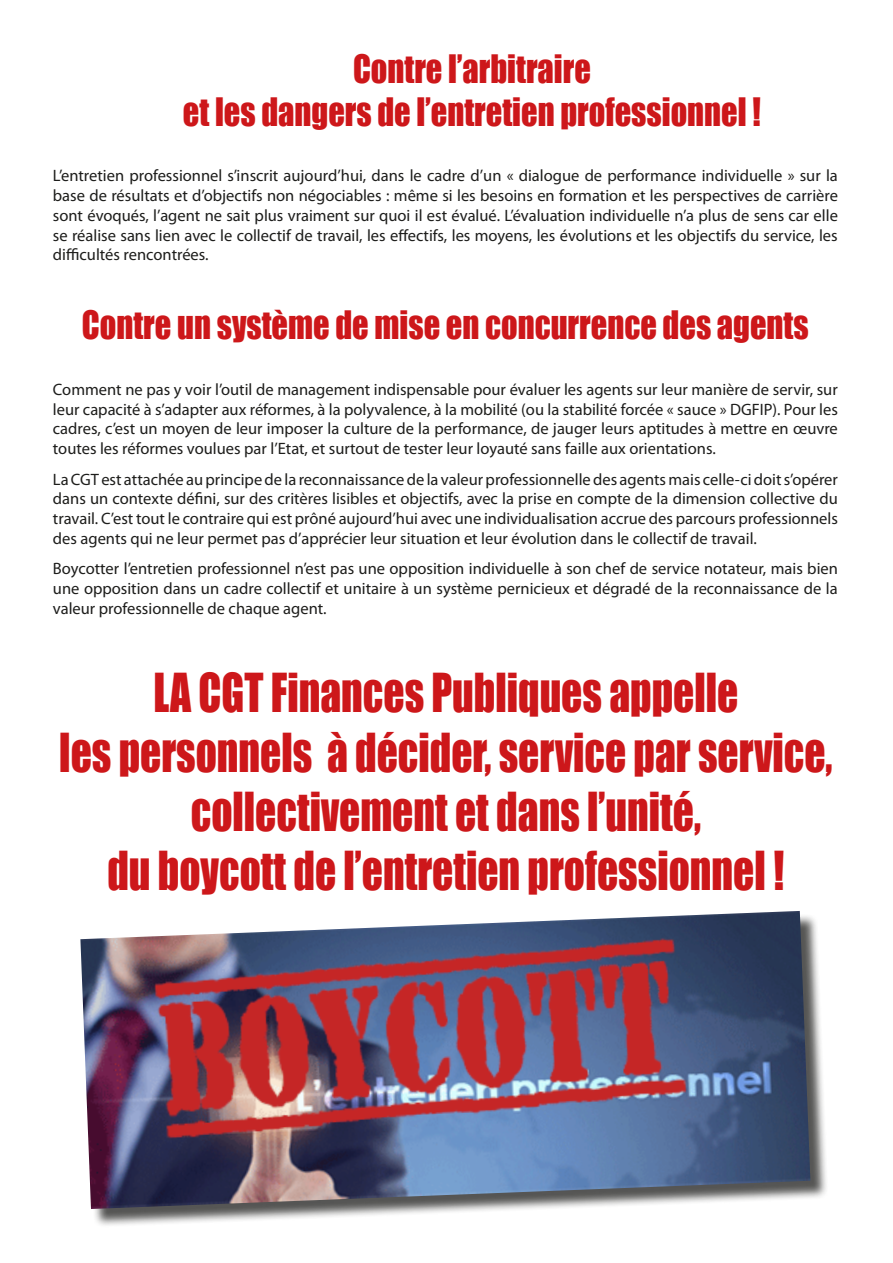
<style>
.page{position:relative;width:893px;height:1263px;background:#fff}
.page>*{position:absolute;margin:0;border:0;box-sizing:border-box;transform-origin:0 0}
.t1{font:49.35px/59.2px "Impact";color:#cd171a;text-align:center;scale:.84 1}
.t2{font:36px/43.2px "Impact";color:#cd171a;text-align:center;scale:.9 1}
.t3{font:16.5px/19.8px "Myriad Pro";color:#1d1d1b;text-align:justify}
</style>
<div class="page">
<div style="left:83px;top:914px;width:746px;height:313px;background:#1d1d1b;opacity:.75"></div>
<img style="left:80px;top:911px;width:730px;height:298px">
<p class="t2" style="left:183px;top:46px;width:644px">Contre l’arbitraire<br>et les dangers de l’entretien professionnel !</p>
<p class="t3" style="left:53px;top:166px;width:787px">L’entretien professionnel s’inscrit aujourd’hui, dans le cadre d’un « dialogue de performance individuelle » sur la base de résultats et d’objectifs non négociables : même si les besoins en formation et les perspectives de carrière sont évoqués, l’agent ne sait plus vraiment sur quoi il est évalué. L’évaluation individuelle n’a plus de sens car elle se réalise sans lien avec le collectif de travail, les effectifs, les moyens, les évolutions et les objectifs du service, les difficultés rencontrées.</p>
<p class="t2" style="left:82px;top:303px;width:809px">Contre un système de mise en concurrence des agents</p>
<p class="t3" style="left:53px;top:379px;width:786px">Comment ne pas y voir l’outil de management indispensable pour évaluer les agents sur leur manière de servir, sur leur capacité à s’adapter aux réformes, à la polyvalence, à la mobilité (ou la stabilité forcée « sauce » DGFIP). Pour les cadres, c’est un moyen de leur imposer la culture de la performance, de jauger leurs aptitudes à mettre en œuvre toutes les réformes voulues par l’Etat, et surtout de tester leur loyauté sans faille aux orientations.</p>
<p class="t3" style="left:53px;top:469px;width:786px">La CGT est attachée au principe de la reconnaissance de la valeur professionnelle des agents mais celle-ci doit s’opérer dans un contexte défini, sur des critères lisibles et objectifs, avec la prise en compte de la dimension collective du travail. C’est tout le contraire qui est prôné aujourd’hui avec une individualisation accrue des parcours professionnels des agents qui ne leur permet pas d’apprécier leur situation et leur évolution dans le collectif de travail.</p>
<p class="t3" style="left:53px;top:559px;width:787px">Boycotter l’entretien professionnel n’est pas une opposition individuelle à son chef de service notateur, mais bien une opposition dans un cadre collectif et unitaire à un système pernicieux et dégradé de la reconnaissance de la valeur professionnelle de chaque agent.</p>
<p class="t1" style="left:59px;top:662px;width:922px">LA CGT Finances Publiques appelle<br>les personnels à décider, service par service, collectivement et dans l’unité,<br>du boycott de l’entretien professionnel !</p>
</div>
